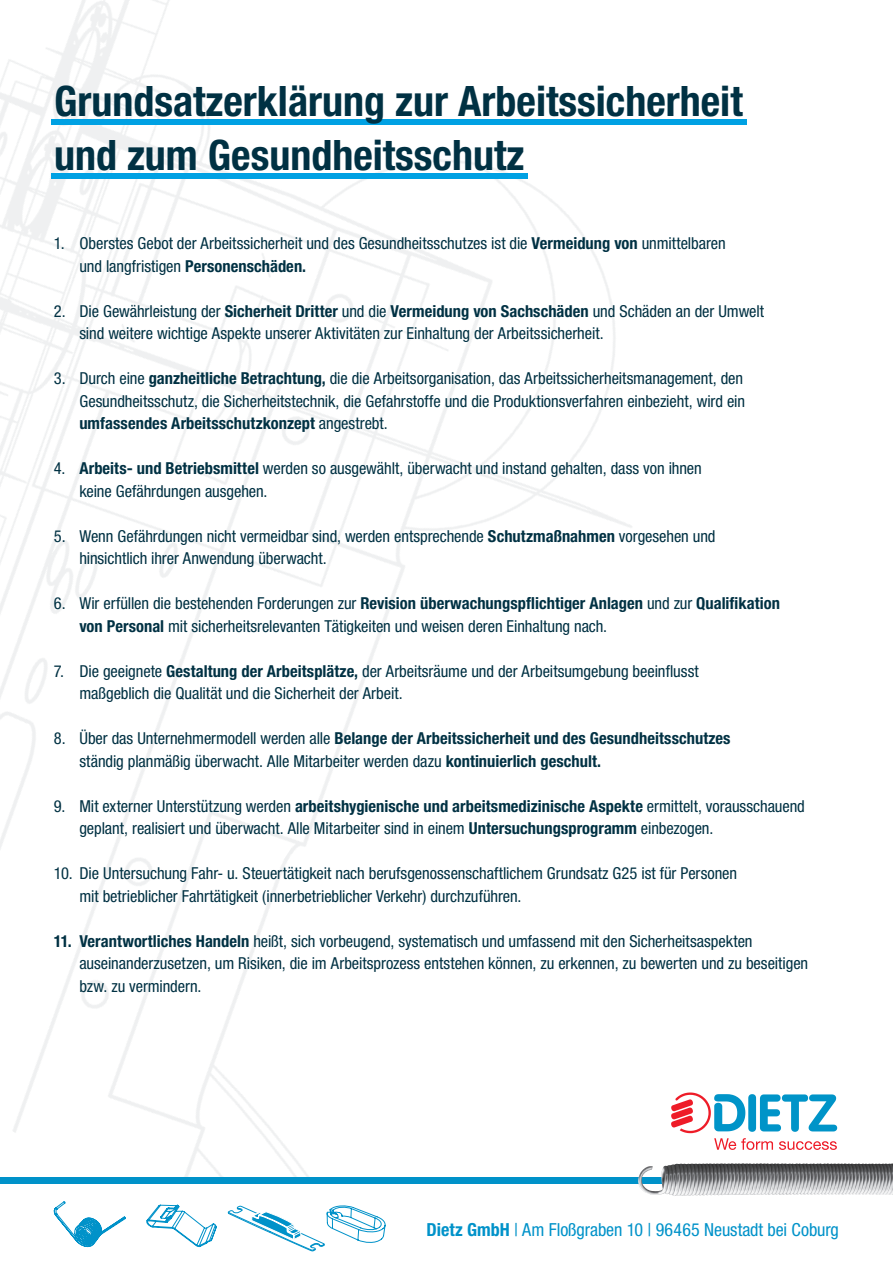
<style>
.page{position:relative;width:893px;height:1263px;background:#fff}
.page>*{position:absolute;margin:0;border:0;box-sizing:border-box;transform-origin:0 0}
.t1{font:700 condensed 42px "Helvetica Neue";color:#003143}
.t2{font:condensed 18px "Helvetica Neue";letter-spacing:-.005em;color:#0092c9}
.t3{font:condensed 16.5px/22.5px "Helvetica Neue";letter-spacing:-.005em;color:#003143}
.s1{font-weight:700}
</style>
<div class="page">
<img style="left:0;top:0;width:838px;height:1177px">
<div style="left:0;top:1177px;width:893px;height:7px;background:#0092c9"></div>
<img style="left:638px;top:1163px;width:255px;height:33px">
<svg style="left:671px;top:1092px;width:166px;height:58px"></svg>
<svg style="left:54px;top:1201px;width:72px;height:47px"></svg>
<svg style="left:146px;top:1204px;width:240px;height:48px"></svg>
<div style="left:51px;top:120px;width:695px;height:5px;background:#00a1e3"></div>
<div style="left:51px;top:174px;width:476px;height:5px;background:#00a1e3"></div>
<p class="t1" style="left:54px;top:75px;width:690px">Grundsatzerklärung zur Arbeitssicherheit</p>
<p class="t1" style="left:54px;top:129px;width:472px">und zum Gesundheitsschutz</p>
<p class="t3" style="left:79px;top:232px;width:648px;text-indent:-26px">1. Oberstes Gebot der Arbeitssicherheit und des Gesundheitsschutzes ist die <span class="s1">Vermeidung von</span> unmittelbaren und langfristigen <span class="s1">Personenschäden.</span></p>
<p class="t3" style="left:79px;top:299px;width:686px;text-indent:-26px">2. Die Gewährleistung der <span class="s1">Sicherheit Dritter</span> und die <span class="s1">Vermeidung von Sachschäden</span> und Schäden an der Umwelt sind weitere wichtige Aspekte unserer Aktivitäten zur Einhaltung der Arbeitssicherheit.</p>
<p class="t3" style="left:79px;top:367px;width:667px;text-align:justify;text-indent:-26px">3. Durch eine <span class="s1">ganzheitliche Betrachtung,</span> die die Arbeitsorganisation, das Arbeitssicherheitsmanagement, den Gesundheitsschutz, die Sicherheitstechnik, die Gefahrstoffe und die Produktionsverfahren einbezieht, wird ein <span class="s1">umfassendes Arbeitsschutzkonzept</span> angestrebt.</p>
<p class="t3" style="left:79px;top:457px;width:624px;text-indent:-26px">4. <span class="s1">Arbeits- und Betriebsmittel</span> werden so ausgewählt, überwacht und instand gehalten, dass von ihnen keine Gefährdungen ausgehen.</p>
<p class="t3" style="left:79px;top:524px;width:638px;text-indent:-26px">5. Wenn Gefährdungen nicht vermeidbar sind, werden entsprechende <span class="s1">Schutzmaßnahmen</span> vorgesehen und hinsichtlich ihrer Anwendung überwacht.</p>
<p class="t3" style="left:79px;top:592px;width:702px;text-indent:-26px">6. Wir erfüllen die bestehenden Forderungen zur <span class="s1">Revision überwachungspflichtiger Anlagen</span> und zur <span class="s1">Qualifikation von Personal</span> mit sicherheitsrelevanten Tätigkeiten und weisen deren Einhaltung nach.</p>
<p class="t3" style="left:79px;top:659px;width:621px;text-indent:-26px">7. Die geeignete <span class="s1">Gestaltung der Arbeitsplätze,</span> der Arbeitsräume und der Arbeitsumgebung beeinflusst maßgeblich die Qualität und die Sicherheit der Arbeit.</p>
<p class="t3" style="left:79px;top:727px;width:653px;text-indent:-26px">8. Über das Unternehmermodell werden alle <span class="s1">Belange der Arbeitssicherheit und des Gesundheitsschutzes </span>ständig planmäßig überwacht. Alle Mitarbeiter werden dazu <span class="s1">kontinuierlich geschult.</span></p>
<p class="t3" style="left:79px;top:794px;width:727px;text-indent:-26px">9. Mit externer Unterstützung werden <span class="s1">arbeitshygienische und arbeitsmedizinische Aspekte</span> ermittelt, vorausschauend geplant, realisiert und überwacht. Alle Mitarbeiter sind in einem <span class="s1">Untersuchungsprogramm</span> einbezogen.</p>
<p class="t3" style="left:79px;top:862px;width:659px;text-indent:-26px">10. Die Untersuchung Fahr- u. Steuertätigkeit nach berufsgenossenschaftlichem Grundsatz G25 ist für Personen mit betrieblicher Fahrtätigkeit (innerbetrieblicher Verkehr) durchzuführen.</p>
<p class="t3" style="left:79px;top:929px;width:730px;text-indent:-26px"><span class="s1">11. Verantwortliches Handeln</span> heißt, sich vorbeugend, systematisch und umfassend mit den Sicherheitsaspekten auseinanderzusetzen, um Risiken, die im Arbeitsprozess entstehen können, zu erkennen, zu bewerten und zu beseitigen bzw. zu vermindern.</p>
<p class="t2" style="left:426px;top:1219px;width:414px"><span class="s1">Dietz GmbH</span> | Am Floßgraben 10 | 96465 Neustadt bei Coburg</p>
</div>
